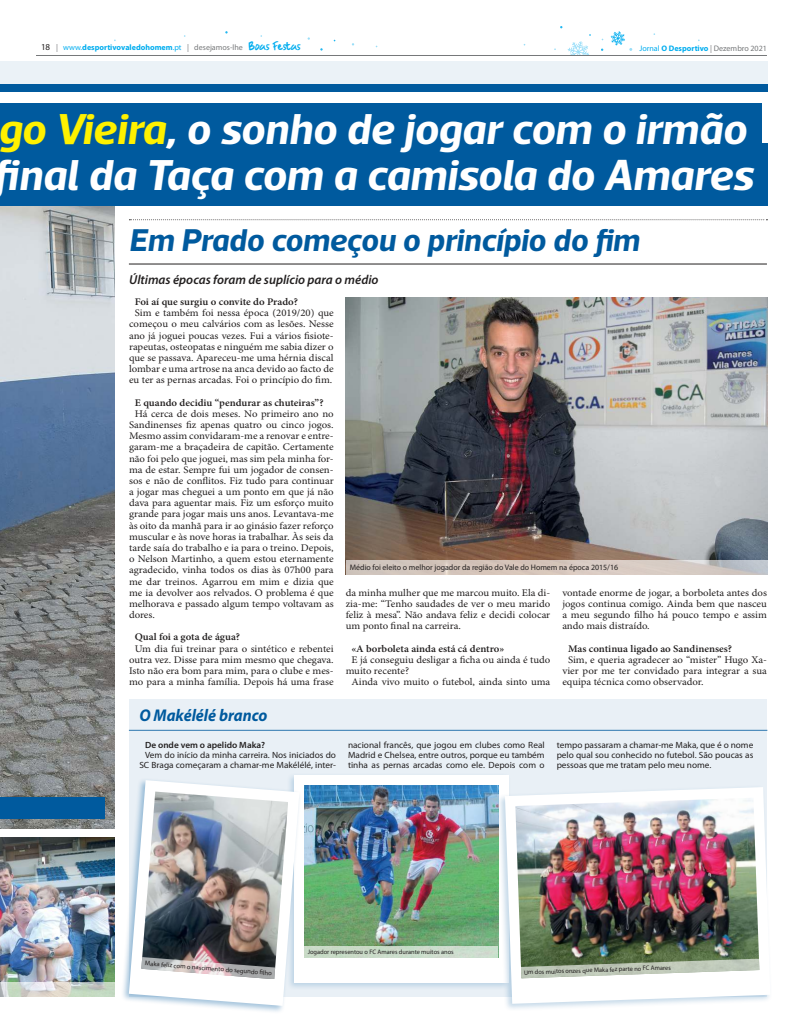
<style>
.page{position:relative;width:803px;height:1033px;background:#fff}
.page>*{position:absolute;margin:0;border:0;box-sizing:border-box;transform-origin:0 0}
.t1{font:italic 700 44px/46px "Acto";color:#fff}
.t2{font:italic 700 32px "Acto";color:#005a9e}
.t3{font:italic 700 17px "Myriad Pro";color:#005a9e;scale:.94 1}
.t4{font:italic 600 13px "Myriad Pro";color:#221f1f}
.t5{font:10.2px/11.2px "Minion Pro";color:#221f1f;text-align:justify;scale:1.06 1}
.t6{font:600 10.2px "Minion Pro";color:#221f1f;scale:1.06 1}
.t7{font:9px/10px "Myriad Pro";color:#221f1f;text-align:justify}
.t8{font:600 9px "Myriad Pro";color:#221f1f}
.t9{font:8px "Myriad Pro";color:#221f1f}
.t10{font:700 8px "Myriad Pro";color:#00adef}
.t11{font:8px "Myriad Pro";color:#76787a}
.t12{font:6.6px "Myriad Pro";color:#221f1f}
.t13{font:6.4px "Myriad Pro";color:#221f1f}
.s1{font-weight:400;font-size:9px;color:#221f1f}
.s2{font-weight:400;color:#76787a}
.s3{font-weight:400}
.s4{font-family:"Brush Marker";font-weight:400;font-size:14px}
.s5{color:#00adef}
.s6{font-weight:700;color:#00adef}
.s7{color:#fff100}
</style>
<div class="page">
<hr style="left:36px;top:55px;width:730px;height:1px;background:#76787a">
<svg style="left:610px;top:31px;width:22px;height:20px"></svg>
<svg style="left:567px;top:34px;width:23px;height:21px"></svg>
<div style="left:0;top:61px;width:766px;height:25px;background:#ebf2f7"></div>
<div style="left:0;top:85px;width:766px;height:7px;background:#005a9e"></div>
<img style="left:0;top:205px;width:115px;height:623px">
<div style="left:0;top:103px;width:761px;height:54px;background:#005a9e"></div>
<div style="left:0;top:143px;width:767px;height:62px;background:#005a9e"></div>
<div style="left:129px;top:699px;width:637px;height:297px;background:#e9f0f6"></div>
<hr style="left:129px;top:729px;width:638px;height:1px;background:#005a9e">
<div style="left:0;top:797px;width:105px;height:21px;background:#005a9e"></div>
<hr style="left:129px;top:263px;width:637px;height:1px;background:#221f1f">
<svg style="left:129px;top:219px;width:638px;height:1px"></svg>
<img style="left:0;top:837px;width:115px;height:145px">
<svg style="left:0;top:982px;width:115px;height:14px;background:#cfd6cd"></svg>
<img style="left:345px;top:297px;width:422px;height:263px">
<svg style="left:345px;top:560px;width:422px;height:14px;background:#d1c6bf"></svg>
<div style="left:286px;top:772px;width:225px;height:218px;background:#005a9e;opacity:.2"></div>
<div style="left:294px;top:774px;width:214px;height:208px;background:#fff"></div>
<img style="left:305px;top:785px;width:191px;height:161px">
<div style="left:305px;top:946px;width:193px;height:11px;background:#cadcca"></div>
<div style="left:496px;top:784px;width:276px;height:227px;background:#005a9e;opacity:.23"></div>
<svg style="left:504px;top:786px;width:266px;height:217px;fill:#fff"></svg>
<img style="left:515px;top:797px;width:244px;height:181px">
<svg style="left:520px;top:958px;width:239px;height:20px;background:#afbaa8"></svg>
<div style="left:121px;top:777px;width:180px;height:236px;background:#005a9e;opacity:.36"></div>
<svg style="left:129px;top:780px;width:170px;height:225px;fill:#fff"></svg>
<img style="left:141px;top:791px;width:147px;height:187px">
<svg style="left:141px;top:956px;width:134px;height:22px;background:#aaa5a6"></svg>
<p class="t10" style="left:41px;top:43px;width:261px"><span class="s1">18</span> <span class="s2">|</span> <span class="s3">www.</span>desportivovaledohomem<span class="s3">.pt</span> <span class="s2">| desejamos-lhe</span> <span class="s4">Boas Festas</span></p>
<p class="t11" style="left:639px;top:44px;width:129px"><span class="s5">Jornal</span> <span class="s6">O Desportivo</span> | Dezembro 2021</p>
<h1 class="t1" style="left:-6px;top:108px;width:760px"><span class="s7">go Vieira</span>, o sonho de jogar com o irmão final da Taça com a camisola do Amares</h1>
<h2 class="t2" style="left:129px;top:226px;width:511px">Em Prado começou o princípio do fim</h2>
<p class="t4" style="left:129px;top:273px;width:251px">Últimas épocas foram de suplício para o médio</p>
<p class="t6" style="left:135px;top:298px;width:155px">Foi aí que surgiu o convite do Prado?</p>
<p class="t5" style="left:129px;top:308px;width:194px;text-align:center">Sim e também foi nessa época (2019/20) que começou o meu calvários com as lesões. Nesse ano já joguei poucas vezes. Fui a vários fisiote&shy;rapeutas, osteopatas e ninguém me sabia dizer o que se passava. Apareceu-me uma hérnia discal lombar e uma artrose na anca devido ao facto de eu ter as pernas arcadas. Foi o princípio do fim.</p>
<p class="t6" style="left:135px;top:398px;width:180px">E quando decidiu “pendurar as chuteiras”?</p>
<p class="t5" style="left:129px;top:408px;width:194px;text-indent:6px">Há cerca de dois meses. No primeiro ano no Sandinenses fiz apenas quatro ou cinco jogos.<br>Mesmo assim convidaram-me a renovar e entre&shy;garam-me a braçadeira de capitão. Certamente não foi pelo que joguei, mas sim pela minha for&shy;ma de estar. Sempre fui um jogador de consen&shy;sos e não de conflitos. Fiz tudo para continuar a jogar mas cheguei a um ponto em que já não dava para aguentar mais. Fiz um esforço muito grande para jogar mais uns anos. Levantava-me às oito da manhã para ir ao ginásio fazer reforço muscular e às nove horas ia trabalhar. Às seis da tarde saía do trabalho e ia para o treino. Depois, o Nelson Martinho, a quem estou eternamente agradecido, vinha todos os dias às 07h00 para me dar treinos. Agarrou em mim e dizia que me ia devolver aos relvados. O problema é que melhorava e passado algum tempo voltavam as dores.</p>
<p class="t6" style="left:135px;top:633px;width:101px">Qual foi a gota de água?</p>
<p class="t5" style="left:129px;top:643px;width:194px;text-align:center">Um dia fui treinar para o sintético e rebentei outra vez. Disse para mim mesmo que chegava.<br>Isto não era bom para mim, para o clube e mes&shy;mo para a minha família. Depois há uma frase</p>
<p class="t9" style="left:349px;top:563px;width:270px">Médio foi eleito o melhor jogador da região do Vale do Homem na época 2015/16</p>
<p class="t5" style="left:562px;top:587px;width:194px">vontade enorme de jogar, a borboleta antes dos jogos continua comigo. Ainda bem que nasceu a meu segundo filho há pouco tempo e assim ando mais distraído.</p>
<p class="t6" style="left:567px;top:644px;width:156px">Mas continua ligado ao Sandinenses?</p>
<p class="t5" style="left:562px;top:654px;width:194px;text-indent:6px">Sim, e queria agradecer ao “mister” Hugo Xa&shy;vier por me ter convidado para integrar a sua equipa técnica como observador.</p>
<p class="t5" style="left:345px;top:587px;width:194px">da minha mulher que me marcou muito. Ela di&shy;zia-me: “Tenho saudades de ver o meu marido feliz à mesa”. Não andava feliz e decidi colocar um ponto final na carreira.</p>
<p class="t6" style="left:351px;top:644px;width:146px">«A borboleta ainda está cá dentro»</p>
<p class="t5" style="left:351px;top:654px;width:189px">E já conseguiu desligar a ficha ou ainda é tudo</p>
<p class="t5" style="left:345px;top:665px;width:61px">muito recente?</p>
<p class="t5" style="left:351px;top:676px;width:189px">Ainda vivo muito o futebol, ainda sinto uma</p>
<h3 class="t3" style="left:139px;top:708px;width:138px">O Makélélé branco</h3>
<p class="t8" style="left:145px;top:741px;width:122px">De onde vem o apelido Maka?</p>
<p class="t7" style="left:139px;top:750px;width:198px;text-align:right">Vem do início da minha carreira. Nos iniciados do<br>SC Braga começaram a chamar-me Makélélé, inter-</p>
<p class="t7" style="left:348px;top:740px;width:198px">nacional francês, que jogou em clubes como Real Madrid e Chelsea, entre outros, porque eu também tinha as pernas arcadas como ele. Depois com o</p>
<p class="t7" style="left:556px;top:740px;width:198px">tempo passaram a chamar-me Maka, que é o nome pelo qual sou conhecido no futebol. São poucas as pessoas que me tratam pelo meu nome.</p>
<p class="t12" style="left:145px;top:959px;width:129px;rotate:5deg">Maka feliz com o nascimento do segundo fi lho</p>
<p class="t13" style="left:307px;top:948px;width:147px">Jogador representou o FC Amares durante muitos anos</p>
<p class="t13" style="left:523px;top:969px;width:148px;rotate:-2deg">Um dos muitos onzes que Maka fez parte no FC Amares</p>
</div>
